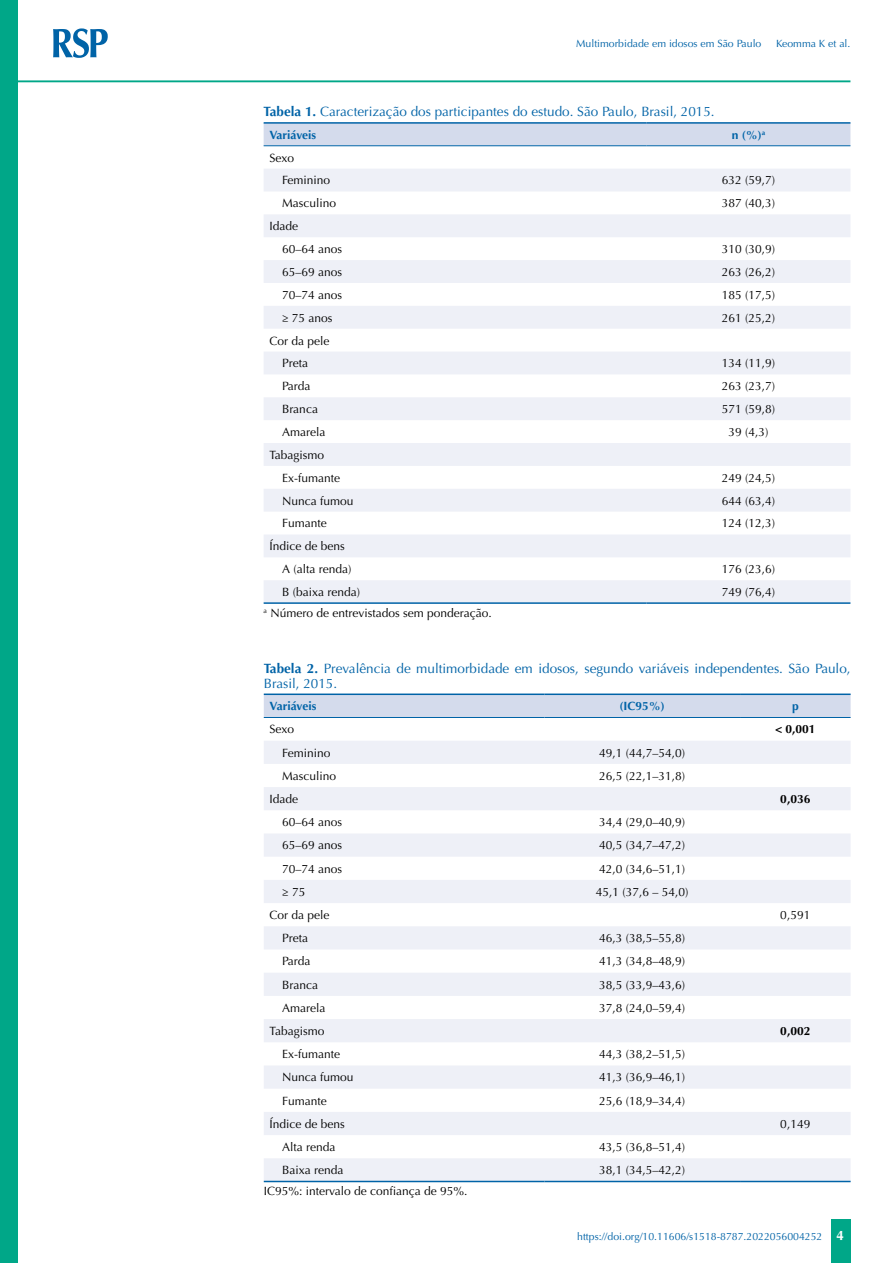
<style>
.page{position:relative;width:893px;height:1263px;background:#fff}
.page>*{position:absolute;margin:0;border:0;box-sizing:border-box;transform-origin:0 0}
.t1{font:13.5px/14.2px "Optima LT Std";color:#0063a7}
.t2{font:700 13.5px "Optima LT Std";color:#fff}
.t3{font:12px/22.8px "Optima LT Std";color:#000}
.t4{font:700 12px "Optima LT Std";color:#0063a7}
.t5{font:700 12px "Optima LT Std";color:#000}
.t6{font:10.5px "Optima LT Std";color:#0063a7}
.s1{font-weight:700}
</style>
<div class="page">
<div style="left:831px;top:1220px;width:20px;height:43px;background:#00a788"></div>
<div style="left:0;top:0;width:18px;height:1263px;background:#00a788"></div>
<svg style="left:53px;top:28px;width:55px;height:30px"></svg>
<hr style="left:18px;top:80px;width:832px;height:2px;background:#00a788">
<div style="left:264px;top:124px;width:586px;height:21px;background:#d4dbec"></div>
<svg style="left:264px;top:169px;width:586px;height:433px;fill:#eef0f7"></svg>
<hr style="left:264px;top:122px;width:382px;height:2px;background:#0063a7">
<hr style="left:646px;top:122px;width:204px;height:2px;background:#0063a7">
<hr style="left:264px;top:145px;width:382px;height:1px;background:#0063a7">
<hr style="left:646px;top:145px;width:204px;height:1px;background:#0063a7">
<hr style="left:264px;top:602px;width:382px;height:2px;background:#0063a7">
<hr style="left:646px;top:602px;width:204px;height:2px;background:#0063a7">
<div style="left:264px;top:695px;width:587px;height:22px;background:#d4dbec"></div>
<svg style="left:264px;top:741px;width:587px;height:440px;fill:#eef0f7"></svg>
<hr style="left:264px;top:693px;width:280px;height:2px;background:#0063a7">
<hr style="left:544px;top:693px;width:196px;height:2px;background:#0063a7">
<hr style="left:740px;top:693px;width:111px;height:2px;background:#0063a7">
<hr style="left:264px;top:717px;width:280px;height:1px;background:#0063a7">
<hr style="left:544px;top:717px;width:196px;height:1px;background:#0063a7">
<hr style="left:740px;top:717px;width:111px;height:1px;background:#0063a7">
<hr style="left:264px;top:1181px;width:280px;height:1px;background:#0063a7">
<hr style="left:544px;top:1181px;width:196px;height:1px;background:#0063a7">
<hr style="left:740px;top:1181px;width:111px;height:1px;background:#0063a7">
<p class="t6" style="left:576px;top:37px;width:187px">Multimorbidade em idosos em São Paulo</p>
<p class="t6" style="left:776px;top:37px;width:76px">Keomma K et al.</p>
<p class="t1" style="left:264px;top:105px;width:453px"><span class="s1">Tabela 1.</span> Caracterização dos participantes do estudo. São Paulo, Brasil, 2015.</p>
<p class="t4" style="left:269px;top:128px;width:48px">Variáveis</p>
<p class="t4" style="left:732px;top:128px;width:35px">n (%)<sup>a</sup></p>
<p class="t3" style="left:282px;top:146px;width:50px;text-indent:-13px">Sexo<br>Feminino</p>
<p class="t3" style="left:722px;top:169px;width:55px">632 (59,7)</p>
<p class="t3" style="left:282px;top:192px;width:56px">Masculino</p>
<p class="t3" style="left:722px;top:192px;width:55px">387 (40,3)</p>
<p class="t3" style="left:282px;top:215px;width:62px;text-indent:-13px">Idade<br>60–64 anos</p>
<p class="t3" style="left:722px;top:238px;width:55px">310 (30,9)</p>
<p class="t3" style="left:282px;top:261px;width:62px">65–69 anos</p>
<p class="t3" style="left:722px;top:261px;width:55px">263 (26,2)</p>
<p class="t3" style="left:282px;top:283px;width:62px">70–74 anos</p>
<p class="t3" style="left:722px;top:283px;width:55px">185 (17,5)</p>
<p class="t3" style="left:282px;top:306px;width:52px">≥ 75 anos</p>
<p class="t3" style="left:722px;top:306px;width:55px">261 (25,2)</p>
<p class="t3" style="left:282px;top:329px;width:49px;text-indent:-13px">Cor da pele<br>Preta</p>
<p class="t3" style="left:722px;top:352px;width:55px">134 (11,9)</p>
<p class="t3" style="left:282px;top:375px;width:30px">Parda</p>
<p class="t3" style="left:722px;top:375px;width:55px">263 (23,7)</p>
<p class="t3" style="left:282px;top:398px;width:37px">Branca</p>
<p class="t3" style="left:722px;top:398px;width:55px">571 (59,8)</p>
<p class="t3" style="left:282px;top:421px;width:45px">Amarela</p>
<p class="t3" style="left:728px;top:421px;width:42px">39 (4,3)</p>
<p class="t3" style="left:282px;top:443px;width:60px;text-indent:-13px">Tabagismo<br>Ex-fumante</p>
<p class="t3" style="left:722px;top:466px;width:55px">249 (24,5)</p>
<p class="t3" style="left:282px;top:489px;width:73px">Nunca fumou</p>
<p class="t3" style="left:722px;top:489px;width:55px">644 (63,4)</p>
<p class="t3" style="left:282px;top:512px;width:46px">Fumante</p>
<p class="t3" style="left:722px;top:512px;width:55px">124 (12,3)</p>
<p class="t3" style="left:282px;top:535px;width:71px;text-indent:-13px">Índice de bens<br>A (alta renda)</p>
<p class="t3" style="left:722px;top:558px;width:55px">176 (23,6)</p>
<p class="t3" style="left:282px;top:581px;width:80px">B (baixa renda)</p>
<p class="t3" style="left:722px;top:581px;width:55px">749 (76,4)</p>
<p class="t3" style="left:264px;top:601px;width:230px"><sup>a</sup> Número de entrevistados sem ponderação.</p>
<p class="t1" style="left:264px;top:662px;width:588px"><span class="s1">Tabela 2.</span> Prevalência de multimorbidade em idosos, segundo variáveis independentes. São Paulo,<br>Brasil, 2015.</p>
<p class="t4" style="left:270px;top:699px;width:48px">Variáveis</p>
<p class="t4" style="left:620px;top:699px;width:47px">(IC95%)</p>
<p class="t4" style="left:792px;top:699px;width:8px">p</p>
<p class="t3" style="left:270px;top:718px;width:26px">Sexo</p>
<p class="t5" style="left:775px;top:722px;width:42px">&lt; 0,001</p>
<p class="t3" style="left:282px;top:741px;width:50px">Feminino</p>
<p class="t3" style="left:599px;top:741px;width:88px">49,1 (44,7–54,0)</p>
<p class="t3" style="left:282px;top:764px;width:56px">Masculino</p>
<p class="t3" style="left:599px;top:764px;width:88px">26,5 (22,1–31,8)</p>
<p class="t3" style="left:270px;top:788px;width:30px">Idade</p>
<p class="t5" style="left:780px;top:792px;width:32px">0,036</p>
<p class="t3" style="left:282px;top:811px;width:62px">60–64 anos</p>
<p class="t3" style="left:599px;top:811px;width:88px">34,4 (29,0–40,9)</p>
<p class="t3" style="left:282px;top:834px;width:62px">65–69 anos</p>
<p class="t3" style="left:599px;top:834px;width:88px">40,5 (34,7–47,2)</p>
<p class="t3" style="left:282px;top:857px;width:62px">70–74 anos</p>
<p class="t3" style="left:599px;top:857px;width:88px">42,0 (34,6–51,1)</p>
<p class="t3" style="left:282px;top:880px;width:25px">≥ 75</p>
<p class="t3" style="left:596px;top:880px;width:94px">45,1 (37,6 – 54,0)</p>
<p class="t3" style="left:270px;top:904px;width:62px">Cor da pele</p>
<p class="t3" style="left:780px;top:904px;width:32px">0,591</p>
<p class="t3" style="left:282px;top:927px;width:28px">Preta</p>
<p class="t3" style="left:599px;top:927px;width:88px">46,3 (38,5–55,8)</p>
<p class="t3" style="left:282px;top:950px;width:30px">Parda</p>
<p class="t3" style="left:599px;top:950px;width:88px">41,3 (34,8–48,9)</p>
<p class="t3" style="left:282px;top:973px;width:37px">Branca</p>
<p class="t3" style="left:599px;top:973px;width:88px">38,5 (33,9–43,6)</p>
<p class="t3" style="left:282px;top:996px;width:45px">Amarela</p>
<p class="t3" style="left:599px;top:996px;width:88px">37,8 (24,0–59,4)</p>
<p class="t3" style="left:270px;top:1020px;width:56px">Tabagismo</p>
<p class="t5" style="left:780px;top:1024px;width:32px">0,002</p>
<p class="t3" style="left:282px;top:1043px;width:60px">Ex-fumante</p>
<p class="t3" style="left:599px;top:1043px;width:88px">44,3 (38,2–51,5)</p>
<p class="t3" style="left:282px;top:1066px;width:73px">Nunca fumou</p>
<p class="t3" style="left:599px;top:1066px;width:88px">41,3 (36,9–46,1)</p>
<p class="t3" style="left:282px;top:1089px;width:46px">Fumante</p>
<p class="t3" style="left:599px;top:1089px;width:88px">25,6 (18,9–34,4)</p>
<p class="t3" style="left:270px;top:1112px;width:77px">Índice de bens</p>
<p class="t3" style="left:780px;top:1112px;width:32px">0,149</p>
<p class="t3" style="left:282px;top:1136px;width:55px">Alta renda</p>
<p class="t3" style="left:599px;top:1136px;width:88px">43,5 (36,8–51,4)</p>
<p class="t3" style="left:282px;top:1159px;width:63px">Baixa renda</p>
<p class="t3" style="left:599px;top:1159px;width:88px">38,1 (34,5–42,2)</p>
<p class="t3" style="left:264px;top:1179px;width:205px">IC95%: intervalo de confiança de 95%.</p>
<p class="t6" style="left:577px;top:1230px;width:247px">https://doi.org/10.11606/s1518-8787.2022056004252</p>
<p class="t2" style="left:836px;top:1228px;width:9px">4</p>
</div>
